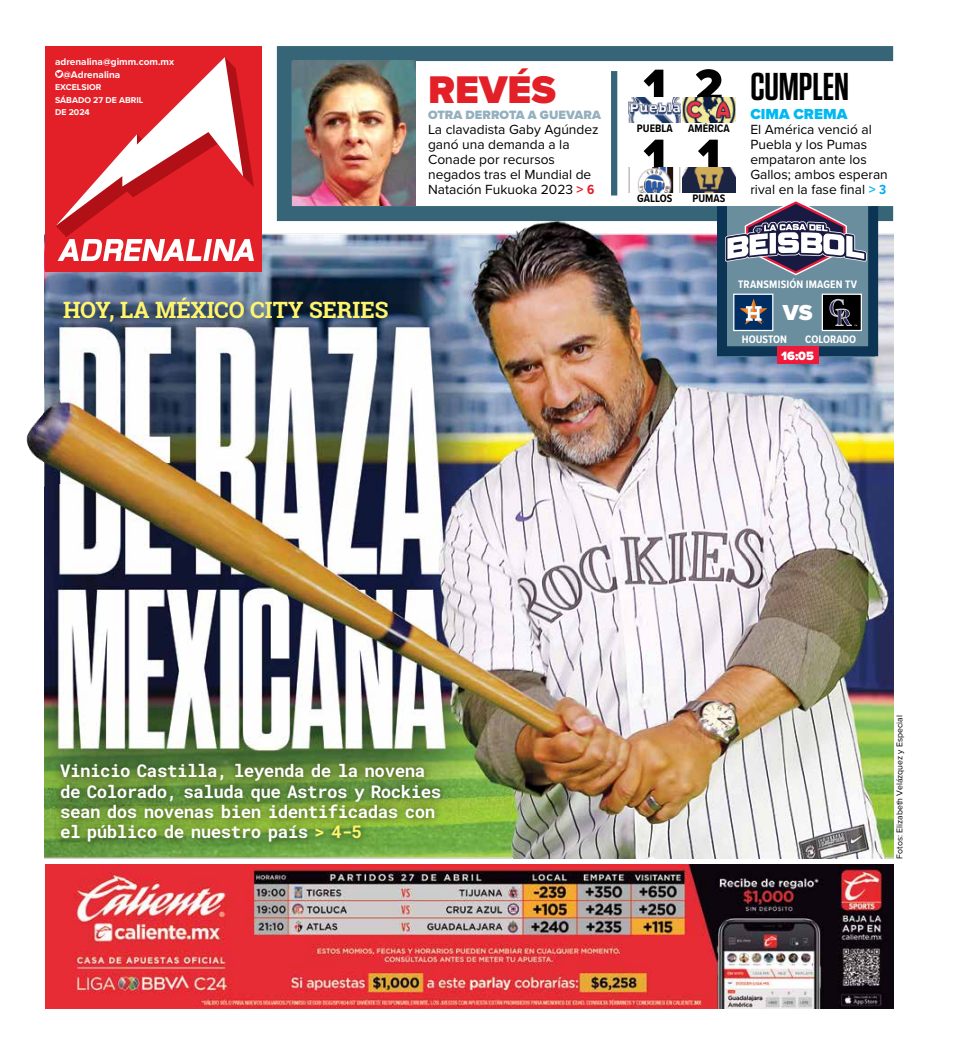
<style>
.page{position:relative;width:968px;height:1063px;background:#fff}
.page>*{position:absolute;margin:0;border:0;box-sizing:border-box;transform-origin:0 0}
.t1{font:900 50px "Proxima Nova Cond";color:#000}
.t2{font:900 40px "Proxima Nova";color:#e31f27}
.t3{font:600 38.75px "Tungsten";letter-spacing:-.005em;color:#000}
.t4{font:700 22.5px "Roboto Slab";color:#fff56d}
.t5{font:900 22.5px "Proxima Nova";color:#fff}
.t6{font:700 17.5px/20.2px "Roboto Mono";letter-spacing:-.03em;color:#fff}
.t7{font:900 15px "Proxima Nova";color:#00b9f1}
.t8{font:13.75px/15px "Proxima Nova";color:#000}
.t9{font:900 12.5px "Proxima Nova";letter-spacing:.005em;color:#94b0be}
.t10{font:900 12.5px "Proxima Nova";color:#fff}
.t11{font:700 11.25px "Proxima Nova Cond";letter-spacing:.005em;color:#fff}
.t12{font:700 11.25px "Proxima Nova Cond";color:#000}
.t13{font:700 10px/12.5px "Proxima Nova";color:#fff}
.t14{font:8.75px "Proxima Nova";color:#000}
.t15{font:700 8.75px/12.5px "Proxima Nova";color:#fff}
.s1{font-weight:700;color:#e31f27}
.s2{font-family:"Proxima Nova Cond";font-weight:700;color:#e31f27}
.s3{font-weight:700;color:#00b9f1}
.s4{font-family:"Proxima Nova Cond";font-weight:700;color:#00aeef}
.s5{color:#fff56d}
</style>
<div class="page">
<img style="left:44px;top:220px;width:849px;height:639px">
<div style="left:45px;top:46px;width:217px;height:225px;background:#e31f27"></div>
<svg style="left:55px;top:57px;width:199px;height:204px"></svg>
<img style="left:45px;top:865px;width:848px;height:144px">
<div style="left:52px;top:754px;width:397px;height:97px;background:#000;opacity:.75"></div>
<div style="left:277px;top:46px;width:623px;height:175px;border:15px solid #376578"></div>
<img style="left:292px;top:61px;width:124px;height:145px">
<div style="left:717px;top:206px;width:157px;height:150px;background:#6b8e9f"></div>
<div style="left:717px;top:201px;width:161px;height:155px;border:10px solid #0c3455"></div>
<svg style="left:724px;top:201px;width:142px;height:74px"></svg>
<div style="left:776px;top:346px;width:42px;height:18px;background:#ed1a3b"></div>
<svg style="left:735px;top:296px;width:36px;height:33px"></svg>
<div style="left:733px;top:294px;width:40px;height:37px;border:1px solid #fff"></div>
<svg style="left:823px;top:296px;width:36px;height:33px"></svg>
<div style="left:821px;top:294px;width:40px;height:37px;border:1px solid #fff"></div>
<img style="left:628px;top:97px;width:52px;height:25px">
<img style="left:682px;top:97px;width:53px;height:25px">
<img style="left:628px;top:167px;width:52px;height:25px">
<img style="left:682px;top:167px;width:53px;height:25px">
<div style="left:611px;top:71px;width:6px;height:125px;background:#376578"></div>
<img style="left:26px;top:390px;width:34px;height:94px">
<svg style="left:34px;top:390px;width:10px;height:25px"></svg>
<svg style="left:39px;top:461px;width:5px;height:23px"></svg>
<p class="t13" style="left:63px;top:56px;width:113px;text-indent:-8px">adrenalina@gimm.com.mx @Adrenalina</p>
<p class="t15" style="left:55px;top:82px;width:81px">EXCELSIOR sábado 27 de abril<br>DE 2024</p>
<h3 class="t4" style="left:63px;top:294px;width:327px">HOY, LA MÉXICO CITY SERIES</h3>
<h2 class="t2" style="left:428px;top:65px;width:129px">REVÉS</h2>
<p class="t9" style="left:428px;top:107px;width:174px">OTRA DERROTA A GUEVARA</p>
<p class="t8" style="left:428px;top:122px;width:172px">La clavadista Gaby Agúndez ganó una demanda a la<br>Conade por recursos negados tras el Mundial de<br>Natación Fukuoka 2023 <span class="s1">&gt;</span> <span class="s2">6</span></p>
<h1 class="t1" style="left:643px;top:56px;width:81px">1 2</h1>
<p class="t12" style="left:637px;top:122px;width:37px">PUEBLA</p>
<p class="t12" style="left:688px;top:122px;width:43px">AMÉRICA</p>
<h1 class="t1" style="left:643px;top:126px;width:78px">1 1</h1>
<p class="t12" style="left:637px;top:192px;width:37px">GALLOS</p>
<p class="t12" style="left:692px;top:192px;width:34px">PUMAS</p>
<h3 class="t3" style="left:750px;top:66px;width:100px">CUMPLEN</h3>
<p class="t7" style="left:750px;top:105px;width:98px">CIMA CREMA</p>
<p class="t8" style="left:750px;top:122px;width:139px">El América venció al<br>Puebla y los Pumas empataron ante los<br>Gallos; ambos esperan rival en la fase final <span class="s3">&gt;</span> <span class="s4">3</span></p>
<p class="t11" style="left:738px;top:277px;width:120px">TRANSMISIÓN IMAGEN TV</p>
<h3 class="t5" style="left:782px;top:299px;width:31px">VS</h3>
<p class="t11" style="left:741px;top:333px;width:47px">HOUSTON</p>
<p class="t11" style="left:805px;top:333px;width:53px">COLORADO</p>
<p class="t10" style="left:781px;top:348px;width:34px">16:05</p>
<p class="t6" style="left:60px;top:761px;width:383px">Vinicio Castilla, leyenda de la novena de Colorado, saluda que Astros y Rockies sean dos novenas bien identificadas con el público de nuestro país <span class="s5">&gt; 4-5</span></p>
<p class="t14" style="left:894px;top:859px;width:145px;rotate:-90deg">Fotos: Elizabeth Velázquez y Especial</p>
</div>
